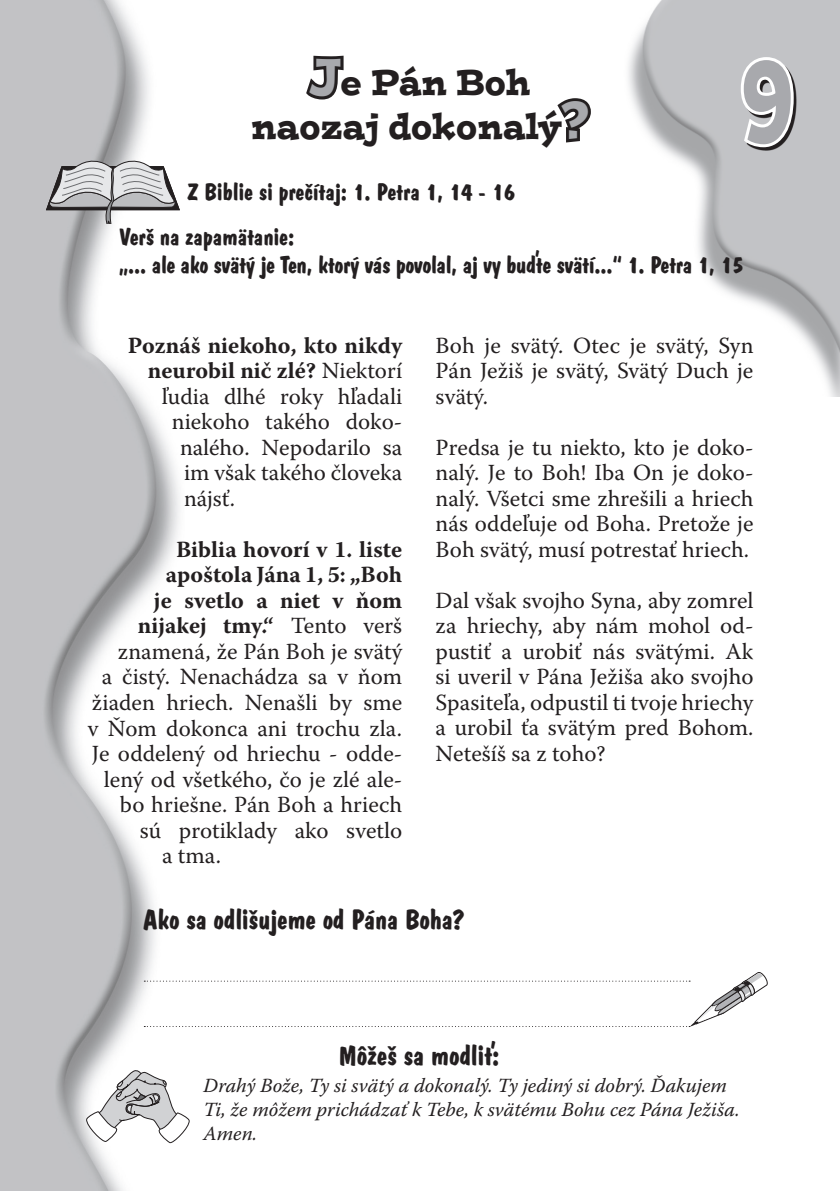
<style>
.page{position:relative;width:840px;height:1191px;background:#fff}
.page>*{position:absolute;margin:0;border:0;box-sizing:border-box;transform-origin:0 0}
.t1{font:120px "Postino Std";color:#a8a9ad;scale:.6 1}
.t2{font:36px/44px "Postino Std";letter-spacing:.01em;color:#231f20;text-align:center;scale:.8 1}
.t3{font:28px "Dom Bold BT";color:#231f20}
.t4{font:24px/28px "Dom Bold BT";letter-spacing:-.01em;color:#231f20}
.t5{font:23px/25.6px "Warnock Pro";color:#231f20;text-align:justify}
.t6{font:700 23px "Warnock Pro";color:#231f20}
.t7{font:italic 20px/24px "Warnock Pro";color:#231f20}
.s1{font-size:52px;color:#a8a9ad}
.s2{font-weight:400}
</style>
<div class="page">
<img style="left:628px;top:0;width:210px;height:396px">
<img style="left:0;top:0;width:180px;height:1191px">
<svg style="left:86px;top:1069px;width:103px;height:74px"></svg>
<svg style="left:46px;top:154px;width:134px;height:69px"></svg>
<svg style="left:144px;top:972px;width:623px;height:55px"></svg>
<svg style="left:306px;top:55px;width:38px;height:45px"></svg>
<svg style="left:557px;top:98px;width:34px;height:45px"></svg>
<svg style="left:737px;top:54px;width:59px;height:96px"></svg>
<h2 class="t2" style="left:251px;top:60px;width:423px"><span class="s1">J</span>e Pán Boh naozaj dokonalý<span class="s1">?</span></h2>
<p class="t4" style="left:187px;top:177px;width:329px">Z Biblie si prečítaj: 1. Petra 1, 14 - 16</p>
<h1 class="t1" style="left:740px;top:6px;width:90px">9</h1>
<p class="t4" style="left:119px;top:223px;width:625px">Verš na zapamätanie:<br>„... ale ako svätý je Ten, ktorý vás povolal, aj vy buďte svätí...“ 1. Petra 1, 15</p>
<p class="t6" style="left:128px;top:331px;width:275px">Poznáš niekoho, kto nikdy</p>
<p class="t6" style="left:148px;top:357px;width:256px">neurobil nič zlé? <span class="s2">Niektorí</span></p>
<p class="t5" style="left:162px;top:383px;width:241px">ľudia dlhé roky hľadali</p>
<p class="t5" style="left:172px;top:408px;width:231px">niekoho takého doko-</p>
<p class="t5" style="left:180px;top:434px;width:223px">nalého. Nepodarilo sa</p>
<p class="t5" style="left:184px;top:459px;width:220px">im však takého človeka</p>
<p class="t5" style="left:184px;top:485px;width:53px">nájsť.</p>
<p class="t6" style="left:176px;top:535px;width:227px">Biblia hovorí v 1. liste</p>
<p class="t6" style="left:166px;top:561px;width:238px">apoštola Jána 1, 5: „Boh</p>
<p class="t6" style="left:154px;top:586px;width:250px">je svetlo a niet v ňom</p>
<p class="t6" style="left:138px;top:612px;width:265px">nijakej tmy.“ <span class="s2">Tento verš</span></p>
<p class="t5" style="left:118px;top:638px;width:286px">znamená, že Pán Boh je svätý</p>
<p class="t5" style="left:102px;top:663px;width:301px">a čistý. Nenachádza sa v ňom</p>
<p class="t5" style="left:92px;top:689px;width:312px">žiaden hriech. Nenašli by sme</p>
<p class="t5" style="left:88px;top:715px;width:315px">v Ňom dokonca ani trochu zla.</p>
<p class="t5" style="left:92px;top:740px;width:312px">Je oddelený od hriechu - odde-</p>
<p class="t5" style="left:104px;top:766px;width:300px">lený od všetkého, čo je zlé ale-</p>
<p class="t5" style="left:120px;top:791px;width:284px">bo hriešne. Pán Boh a hriech</p>
<p class="t5" style="left:140px;top:817px;width:263px">sú protiklady ako svetlo</p>
<p class="t5" style="left:162px;top:842px;width:61px">a tma.</p>
<p class="t5" style="left:435px;top:332px;width:319px">Boh je svätý. Otec je svätý, Syn Pán Ježiš je svätý, Svätý Duch je svätý.</p>
<p class="t5" style="left:435px;top:434px;width:319px">Predsa je tu niekto, kto je doko&shy;nalý. Je to Boh! Iba On je doko&shy;nalý. Všetci sme zhrešili a hriech nás oddeľuje od Boha. Pretože je Boh svätý, musí potrestať hriech.</p>
<p class="t5" style="left:435px;top:587px;width:319px">Dal však svojho Syna, aby zomrel za hriechy, aby nám mohol od&shy;pustiť a urobiť nás svätými. Ak si uveril v Pána Ježiša ako svojho Spasiteľa, odpustil ti tvoje hriechy a urobil ťa svätým pred Bohom.<br>Netešíš sa z toho?</p>
<p class="t3" style="left:143px;top:902px;width:322px">Ako sa odlišujeme od Pána Boha?</p>
<p class="t3" style="left:338px;top:1038px;width:162px">Môžeš sa modliť:</p>
<p class="t7" style="left:203px;top:1073px;width:537px">Drahý Bože, Ty si svätý a dokonalý. Ty jediný si dobrý. Ďakujem<br>Ti, že môžem prichádzať k Tebe, k svätému Bohu cez Pána Ježiša.<br>Amen.</p>
</div>
